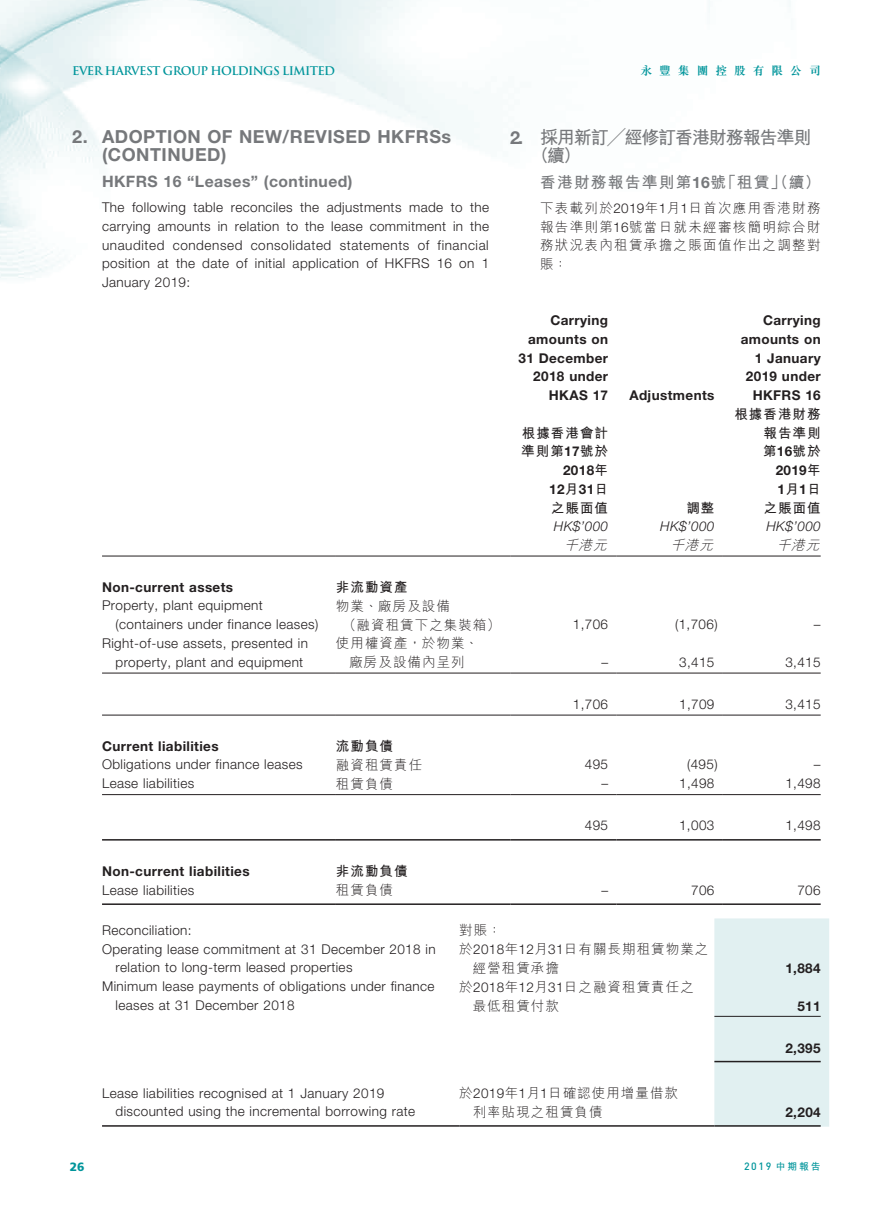
<style>
.page{position:relative;width:893px;height:1212px;background:#fff}
.page>*{position:absolute;margin:0;border:0;box-sizing:border-box;transform-origin:0 0}
.t1{font:700 18px/18.8px "Helvetica Neue LT Std";letter-spacing:.03em;color:#76787b}
.t2{font:700 18px/18.8px "M Hei HK";letter-spacing:-.06em;color:#76787b}
.t3{font:700 15.75px "Helvetica Neue LT Std";letter-spacing:.03em;color:#76787b}
.t4{font:700 15.75px "M Hei HK";letter-spacing:.08em;color:#76787b}
.t5{font:300 13.5px/18.8px "Helvetica Neue LT Std";letter-spacing:.03em;color:#231f20}
.t6{font:300 13.5px/18.8px "M Hei HK";letter-spacing:.08em;color:#231f20}
.t7{font:700 13.5px/18.8px "Helvetica Neue LT Std";letter-spacing:.03em;color:#231f20;text-align:right}
.t8{font:700 13.5px/18.8px "M Hei HK";letter-spacing:.08em;color:#231f20}
.t9{font:italic 300 13.5px "Helvetica Neue LT Std";letter-spacing:.03em;color:#231f20}
.t10{font:italic 300 13.5px "M Hei HK";color:#231f20}
.t11{font:900 12px "Frutiger LT Std";color:#00959b}
.t12{font:700 11.7px "Trajan Pro";letter-spacing:-.05em;color:#00959b}
.t13{font:700 11.7px "M Sung HK";letter-spacing:.6em;color:#00959b}
.t14{font:500 10.5px "DIN Pro";color:#00959b}
.s1{font-family:"Helvetica Neue LT Std"}
.s2{font-family:"M Hei HK"}
.s3{font-family:"M Hei HK";font-weight:700;font-size:9.75px}
</style>
<div class="page">
<img style="left:0;top:0;width:821px;height:841px">
<hr style="left:102px;top:556px;width:234px;height:1px;background:#231f20">
<hr style="left:336px;top:556px;width:174px;height:1px;background:#231f20">
<hr style="left:510px;top:556px;width:107px;height:1px;background:#231f20">
<hr style="left:617px;top:556px;width:106px;height:1px;background:#231f20">
<hr style="left:723px;top:556px;width:98px;height:1px;background:#231f20">
<hr style="left:102px;top:673px;width:234px;height:1px;background:#231f20">
<hr style="left:336px;top:673px;width:174px;height:1px;background:#231f20">
<hr style="left:510px;top:673px;width:107px;height:1px;background:#231f20">
<hr style="left:617px;top:673px;width:106px;height:1px;background:#231f20">
<hr style="left:723px;top:673px;width:98px;height:1px;background:#231f20">
<hr style="left:102px;top:715px;width:234px;height:1px;background:#231f20">
<hr style="left:336px;top:715px;width:174px;height:1px;background:#231f20">
<hr style="left:510px;top:715px;width:107px;height:1px;background:#231f20">
<hr style="left:617px;top:715px;width:106px;height:1px;background:#231f20">
<hr style="left:723px;top:715px;width:98px;height:1px;background:#231f20">
<hr style="left:102px;top:794px;width:234px;height:1px;background:#231f20">
<hr style="left:336px;top:794px;width:174px;height:1px;background:#231f20">
<hr style="left:510px;top:794px;width:107px;height:1px;background:#231f20">
<hr style="left:617px;top:794px;width:106px;height:1px;background:#231f20">
<hr style="left:723px;top:794px;width:98px;height:1px;background:#231f20">
<hr style="left:102px;top:839px;width:234px;height:1px;background:#231f20">
<hr style="left:336px;top:839px;width:174px;height:1px;background:#231f20">
<hr style="left:510px;top:839px;width:107px;height:1px;background:#231f20">
<hr style="left:617px;top:839px;width:106px;height:1px;background:#231f20">
<hr style="left:723px;top:839px;width:98px;height:1px;background:#231f20">
<hr style="left:102px;top:903px;width:234px;height:2px;background:#231f20">
<hr style="left:336px;top:903px;width:174px;height:2px;background:#231f20">
<hr style="left:510px;top:903px;width:107px;height:2px;background:#231f20">
<hr style="left:617px;top:903px;width:106px;height:2px;background:#231f20">
<hr style="left:723px;top:903px;width:98px;height:2px;background:#231f20">
<div style="left:714px;top:918px;width:115px;height:209px;background:#e1f0f1"></div>
<hr style="left:714px;top:1016px;width:107px;height:1px;background:#231f20">
<hr style="left:714px;top:1061px;width:107px;height:1px;background:#231f20">
<hr style="left:102px;top:1125px;width:357px;height:2px;background:#231f20">
<hr style="left:459px;top:1125px;width:255px;height:2px;background:#231f20">
<hr style="left:714px;top:1125px;width:107px;height:2px;background:#231f20">
<p class="t12" style="left:72px;top:64px;width:264px">EVER HARVEST GROUP HOLDINGS LIMITED</p>
<p class="t13" style="left:640px;top:63px;width:182px">永豐集團控股有限公司</p>
<h1 class="t1" style="left:102px;top:126px;width:351px;text-indent:-30px">2. ADOPTION OF NEW/REVISED HKFRSs (CONTINUED)</h1>
<p class="t3" style="left:102px;top:171px;width:252px">HKFRS 16 “Leases” (continued)</p>
<p class="t5" style="left:102px;top:198px;width:389px;text-align:justify">The following table reconciles the adjustments made to the carrying amounts in relation to the lease commitment in the unaudited condensed consolidated statements of financial position at the date of initial application of HKFRS 16 on 1<br>January 2019:</p>
<p class="t7" style="left:102px;top:578px;width:133px">Non-current assets</p>
<p class="t8" style="left:336px;top:577px;width:73px">非流動資產</p>
<p class="t5" style="left:116px;top:596px;width:204px;text-indent:-14px">Property, plant equipment (containers under finance leases)</p>
<p class="t6" style="left:343px;top:596px;width:159px;text-indent:-7px">物業、廠房及設備<br>（融資租賃下之集裝箱）</p>
<p class="t5" style="left:116px;top:633px;width:194px;text-indent:-14px">Right-of-use assets, presented in property, plant and equipment</p>
<p class="t6" style="left:336px;top:634px;width:144px;text-align:center">使用權資產，於物業、廠房及設備內呈列</p>
<h1 class="t2" style="left:531px;top:126px;width:282px;text-indent:-21px"><span class="s1">2.</span> 採用新訂╱經修訂香港財務報告準則（續）</h1>
<p class="t4" style="left:540px;top:170px;width:282px">香港財務報告準則第<span class="s1">16</span>號「租賃」（續）</p>
<p class="t6" style="left:540px;top:198px;width:282px;text-align:justify">下表載列於<span class="s1">2019</span>年<span class="s1">1</span>月<span class="s1">1</span>日首次應用香港財務報告準則第<span class="s1">16</span>號當日就未經審核簡明綜合財務狀況表內租賃承擔之賬面值作出之調整對賬：</p>
<p class="t7" style="left:518px;top:311px;width:91px">Carrying amounts on<br>31 December<br>2018 under<br>HKAS 17</p>
<p class="t7" style="left:629px;top:386px;width:87px">Adjustments</p>
<p class="t8" style="left:521px;top:422px;width:88px">根據香港會計準則第<span class="s1">17</span>號於</p>
<p class="t7" style="left:549px;top:461px;width:60px">2018<span class="s2">年<br></span>12<span class="s2">月</span>31<span class="s2">日</span></p>
<p class="t8" style="left:551px;top:497px;width:59px">之賬面值</p>
<p class="t8" style="left:686px;top:497px;width:30px">調整</p>
<p class="t7" style="left:741px;top:311px;width:82px">Carrying amounts on<br>1 January<br>2019 under<br>HKFRS 16</p>
<p class="t8" style="left:763px;top:404px;width:59px;text-align:justify;text-indent:-29px">根據香港財務報告準則第<span class="s1">16</span>號於</p>
<p class="t7" style="left:776px;top:461px;width:47px;text-align:left">2019<span class="s2">年<br></span>1<span class="s2">月</span>1<span class="s2">日</span></p>
<p class="t8" style="left:763px;top:497px;width:59px">之賬面值</p>
<p class="t9" style="left:554px;top:518px;width:56px">HK$’000</p>
<p class="t9" style="left:660px;top:518px;width:56px">HK$’000</p>
<p class="t9" style="left:766px;top:518px;width:56px">HK$’000</p>
<p class="t10" style="left:564px;top:536px;width:49px">千港元</p>
<p class="t10" style="left:670px;top:536px;width:49px">千港元</p>
<p class="t10" style="left:777px;top:536px;width:49px">千港元</p>
<p class="t5" style="left:573px;top:615px;width:37px">1,706</p>
<p class="t5" style="left:675px;top:615px;width:44px">(1,706)</p>
<p class="t5" style="left:814px;top:615px;width:8px">–</p>
<p class="t5" style="left:601px;top:652px;width:8px">–</p>
<p class="t5" style="left:679px;top:652px;width:37px">3,415</p>
<p class="t5" style="left:785px;top:652px;width:37px">3,415</p>
<p class="t5" style="left:573px;top:694px;width:37px">1,706</p>
<p class="t5" style="left:679px;top:694px;width:37px">1,709</p>
<p class="t5" style="left:785px;top:694px;width:37px">3,415</p>
<p class="t7" style="left:102px;top:737px;width:118px">Current liabilities</p>
<p class="t8" style="left:336px;top:736px;width:59px">流動負債</p>
<p class="t5" style="left:102px;top:755px;width:202px">Obligations under finance leases</p>
<p class="t6" style="left:336px;top:755px;width:88px">融資租賃責任</p>
<p class="t5" style="left:585px;top:755px;width:25px">495</p>
<p class="t5" style="left:687px;top:755px;width:32px">(495)</p>
<p class="t5" style="left:814px;top:755px;width:8px">–</p>
<p class="t5" style="left:102px;top:774px;width:94px">Lease liabilities</p>
<p class="t6" style="left:336px;top:774px;width:59px">租賃負債</p>
<p class="t5" style="left:601px;top:774px;width:8px">–</p>
<p class="t5" style="left:679px;top:774px;width:37px">1,498</p>
<p class="t5" style="left:785px;top:774px;width:37px">1,498</p>
<p class="t5" style="left:585px;top:816px;width:25px">495</p>
<p class="t5" style="left:679px;top:816px;width:37px">1,003</p>
<p class="t5" style="left:785px;top:816px;width:37px">1,498</p>
<p class="t7" style="left:102px;top:862px;width:149px">Non-current liabilities</p>
<p class="t8" style="left:336px;top:861px;width:73px">非流動負債</p>
<p class="t5" style="left:102px;top:880px;width:94px">Lease liabilities</p>
<p class="t6" style="left:336px;top:880px;width:59px">租賃負債</p>
<p class="t5" style="left:601px;top:880px;width:8px">–</p>
<p class="t5" style="left:691px;top:880px;width:25px">706</p>
<p class="t5" style="left:797px;top:880px;width:25px">706</p>
<p class="t5" style="left:102px;top:920px;width:91px">Reconciliation:</p>
<p class="t6" style="left:459px;top:921px;width:43px">對賬：</p>
<p class="t5" style="left:116px;top:939px;width:322px;text-indent:-14px">Operating lease commitment at 31 December 2018 in relation to long-term leased properties</p>
<p class="t6" style="left:473px;top:939px;width:237px;text-indent:-14px">於<span class="s1">2018</span>年<span class="s1">12</span>月<span class="s1">31</span>日有關長期租賃物業之經營租賃承擔</p>
<p class="t7" style="left:785px;top:958px;width:37px">1,884</p>
<p class="t5" style="left:116px;top:977px;width:320px;text-indent:-14px">Minimum lease payments of obligations under finance leases at 31 December 2018</p>
<p class="t6" style="left:473px;top:977px;width:223px;text-indent:-14px">於<span class="s1">2018</span>年<span class="s1">12</span>月<span class="s1">31</span>日之融資租賃責任之最低租賃付款</p>
<p class="t5" style="left:116px;top:1083px;width:301px;text-indent:-14px">Lease liabilities recognised at 1 January 2019 discounted using the incremental borrowing rate</p>
<p class="t6" style="left:473px;top:1083px;width:207px;text-indent:-14px">於<span class="s1">2019</span>年<span class="s1">1</span>月<span class="s1">1</span>日確認使用增量借款利率貼現之租賃負債</p>
<p class="t7" style="left:797px;top:996px;width:25px">511</p>
<p class="t7" style="left:785px;top:1038px;width:37px">2,395</p>
<p class="t7" style="left:785px;top:1102px;width:37px">2,204</p>
<p class="t11" style="left:70px;top:1160px;width:16px">26</p>
<p class="t14" style="left:744px;top:1159px;width:78px">2019 <span class="s3">中期報告</span></p>
</div>
